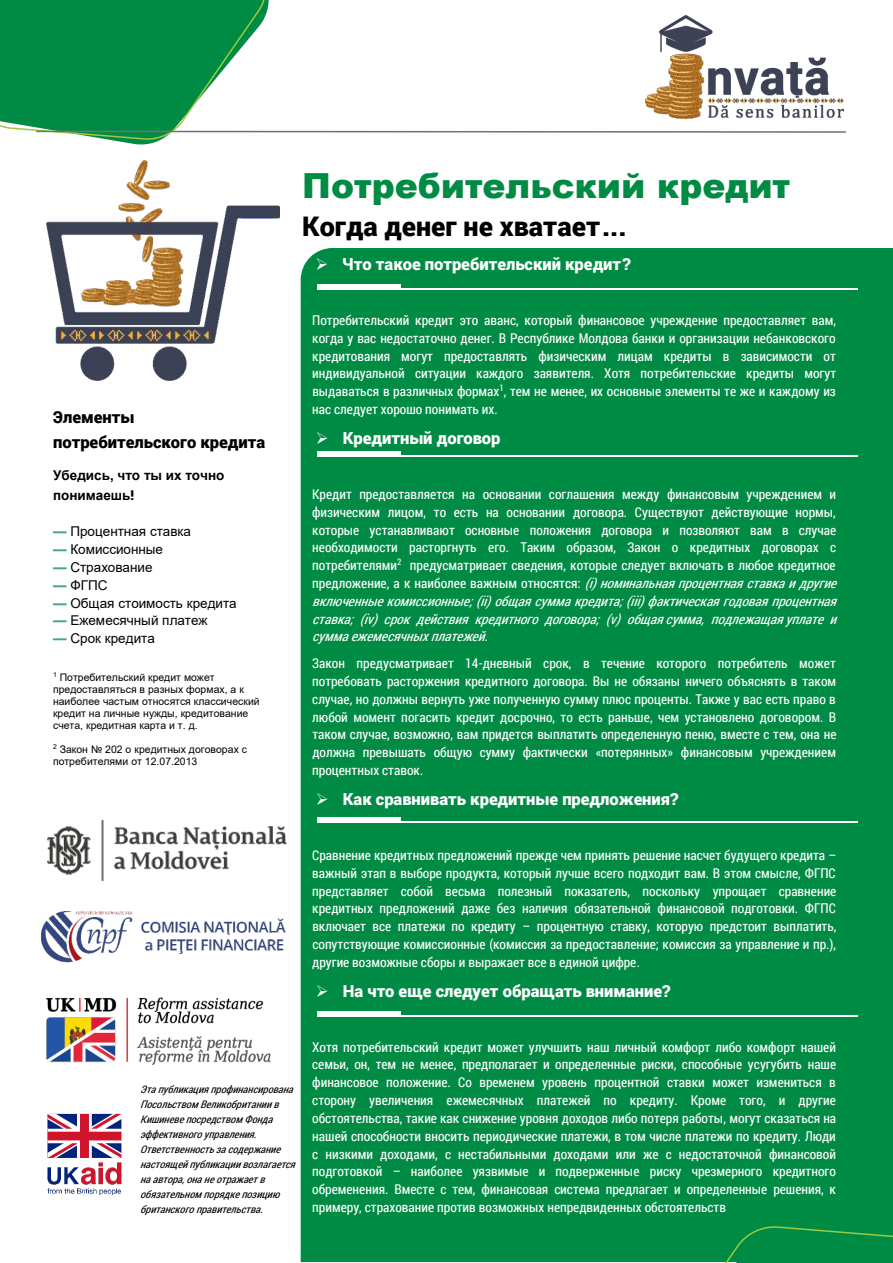
<style>
.page{position:relative;width:893px;height:1263px;background:#fff}
.page>*{position:absolute;margin:0;border:0;box-sizing:border-box;transform-origin:0 0}
.t1{font:900 34.5px "Arial";color:#008b44}
.t2{font:900 27px "Roboto";color:#000}
.t3{font:900 16.5px "Roboto";color:#fff}
.t4{font:900 16.5px/25px "Roboto";color:#000}
.t5{font:13.5px/17.9px "Roboto Condensed";color:#fff;text-align:justify}
.t6{font:13.5px "Arial";color:#000}
.t7{font:700 13.5px/19.6px "Arial";color:#000}
.t8{font:italic 10.5px/14.9px "Roboto Condensed";color:#000}
.t9{font:10.5px/12px "Arial";color:#000}
.s1{font-family:"Roboto";font-weight:900}
.s2{font-weight:700;color:#42a975}
.s3{font-style:italic}
</style>
<div class="page">
<div style="left:301px;top:248px;width:592px;height:1014px;background:#008b44"></div>
<div style="left:647px;top:1221px;width:246px;height:42px;background:#008b44"></div>
<hr style="left:318px;top:289px;width:540px;height:1px;background:#fff">
<div style="left:318px;top:285px;width:83px;height:5px;background:#fff"></div>
<hr style="left:318px;top:455px;width:540px;height:2px;background:#fff">
<div style="left:318px;top:451px;width:83px;height:6px;background:#fff"></div>
<hr style="left:318px;top:821px;width:540px;height:1px;background:#fff">
<div style="left:318px;top:817px;width:83px;height:5px;background:#fff"></div>
<hr style="left:318px;top:1015px;width:540px;height:1px;background:#fff">
<div style="left:318px;top:1011px;width:83px;height:5px;background:#fff"></div>
<img style="left:47px;top:160px;width:233px;height:221px">
<img style="left:41px;top:911px;width:92px;height:52px">
<svg style="left:0;top:0;width:846px;height:145px"></svg>
<img style="left:46px;top:997px;width:225px;height:68px">
<img style="left:47px;top:1113px;width:75px;height:83px">
<img style="left:48px;top:820px;width:239px;height:60px">
<img style="left:141px;top:917px;width:145px;height:37px">
<p class="t4" style="left:53px;top:403px;width:214px">Элементы потребительского кредита</p>
<p class="t7" style="left:53px;top:466px;width:173px">Убедись, что ты их точно понимаешь<span class="s1">!</span></p>
<p class="t6" style="left:53px;top:522px;width:139px"><span class="s2">—</span> Процентная ставка</p>
<p class="t6" style="left:53px;top:540px;width:112px"><span class="s2">—</span> Комиссионные</p>
<p class="t6" style="left:53px;top:558px;width:101px"><span class="s2">—</span> Страхование</p>
<p class="t6" style="left:53px;top:576px;width:56px"><span class="s2">—</span> ФГПС</p>
<p class="t6" style="left:53px;top:594px;width:185px"><span class="s2">—</span> Общая стоимость кредита</p>
<p class="t6" style="left:53px;top:611px;width:156px"><span class="s2">—</span> Ежемесячный платеж</p>
<p class="t6" style="left:53px;top:629px;width:103px"><span class="s2">—</span> Срок кредита</p>
<p class="t9" style="left:53px;top:671px;width:208px"><sup>1</sup> Потребительский кредит может предоставляться в разных формах, а к наиболее частым относятся классический кредит на личные нужды, кредитование счета, кредитная карта и т. д.</p>
<p class="t9" style="left:53px;top:743px;width:195px"><sup>2</sup> Закон № 202 о кредитных договорах с потребителями от 12.07.2013</p>
<h1 class="t1" style="left:302px;top:160px;width:489px">Потребительский кредит</h1>
<h2 class="t2" style="left:302px;top:208px;width:326px">Когда денег не хватает...</h2>
<p class="t3" style="left:316px;top:252px;width:317px">➢ Что такое потребительский кредит?</p>
<p class="t5" style="left:312px;top:311px;width:526px">Потребительский кредит это аванс, который финансовое учреждение предоставляет вам, когда у вас недостаточно денег. В Республике Молдова банки и организации небанковского кредитования могут предоставлять физическим лицам кредиты в зависимости от индивидуальной ситуации каждого заявителя. Хотя потребительские кредиты могут выдаваться в различных формах<sup>1</sup>, тем не менее, их основные элементы те же и каждому из нас следует хорошо понимать их.</p>
<p class="t3" style="left:316px;top:426px;width:186px">➢ Кредитный договор</p>
<p class="t5" style="left:312px;top:485px;width:531px;text-align:left">Кредит предоставляется на основании соглашения между финансовым учреждением и физическим лицом, то есть на основании договора. Существуют действующие нормы, которые устанавливают основные положения договора и позволяют вам в случае необходимости расторгнуть его. Таким образом, Закон о кредитных договорах с потребителями<sup>2</sup> предусматривает сведения, которые следует включать в любое кредитное предложение, а к наиболее важным относятся: <span class="s3">(i)номинальнаяпроцентнаяставкаидругие включенные комиссионные; (ii)общая сумма кредита; (iii)фактическая годовая процентная ставка; (iv) срок действия кредитного договора; (v) общая сумма, подлежащая уплате и сумма ежемесячных платежей</span>.</p>
<p class="t5" style="left:312px;top:654px;width:526px">Закон предусматривает 14-дневный срок, в течение которого потребитель может потребовать расторжения кредитного договора. Вы не обязаны ничего объяснять в таком случае, но должны вернуть уже полученную сумму плюс проценты. Также у вас есть право в любой момент погасить кредит досрочно, то есть раньше, чем установлено договором. В таком случае, возможно, вам придется выплатить определенную пеню, вместе с тем, она не должна превышать общую сумму фактически «потерянных» финансовым учреждением процентных ставок.</p>
<p class="t3" style="left:316px;top:787px;width:364px">➢ Как сравнивать кредитные предложения?</p>
<p class="t5" style="left:312px;top:846px;width:526px">Сравнение кредитных предложений прежде чем принять решение насчет будущего кредита – важный этап в выборе продукта, который лучше всего подходит вам. В этом смысле, ФГПС представляет собой весьма полезный показатель, поскольку упрощает сравнение кредитных предложений даже без наличия обязательной финансовой подготовки. ФГПС включает все платежи по кредиту – процентную ставку, которую предстоит выплатить, сопутствующие комиссионные (комиссия за предоставление; комиссия за управление и пр.), другие возможные сборы и выражает все в единой цифре.</p>
<p class="t3" style="left:316px;top:979px;width:356px">➢ На что еще следует обращать внимание?</p>
<p class="t8" style="left:140px;top:1082px;width:161px">Этапубликацияпрофинансирована<br>Посольством Великобритании в<br>Кишиневе посредством Фонда эффективного управления.<br>Ответственность за содержание настоящей публикации возлагается на автора, она не отражает в обязательном порядке позицию британского правительства.</p>
<p class="t5" style="left:312px;top:1037px;width:526px">Хотя потребительский кредит может улучшить наш личный комфорт либо комфорт нашей семьи, он, тем не менее, предполагает и определенные риски, способные усугубить наше финансовое положение. Со временем уровень процентной ставки может измениться в сторону увеличения ежемесячных платежей по кредиту. Кроме того, и другие обстоятельства, такие как снижение уровня доходов либо потеря работы, могут сказаться на нашей способности вносить периодические платежи, в том числе платежи по кредиту. Люди с низкими доходами, с нестабильными доходами или же с недостаточной финансовой подготовкой – наиболее уязвимые и подверженные риску чрезмерного кредитного обременения. Вместе с тем, финансовая система предлагает и определенные решения, к примеру, страхование против возможных непредвиденных обстоятельств</p>
</div>
